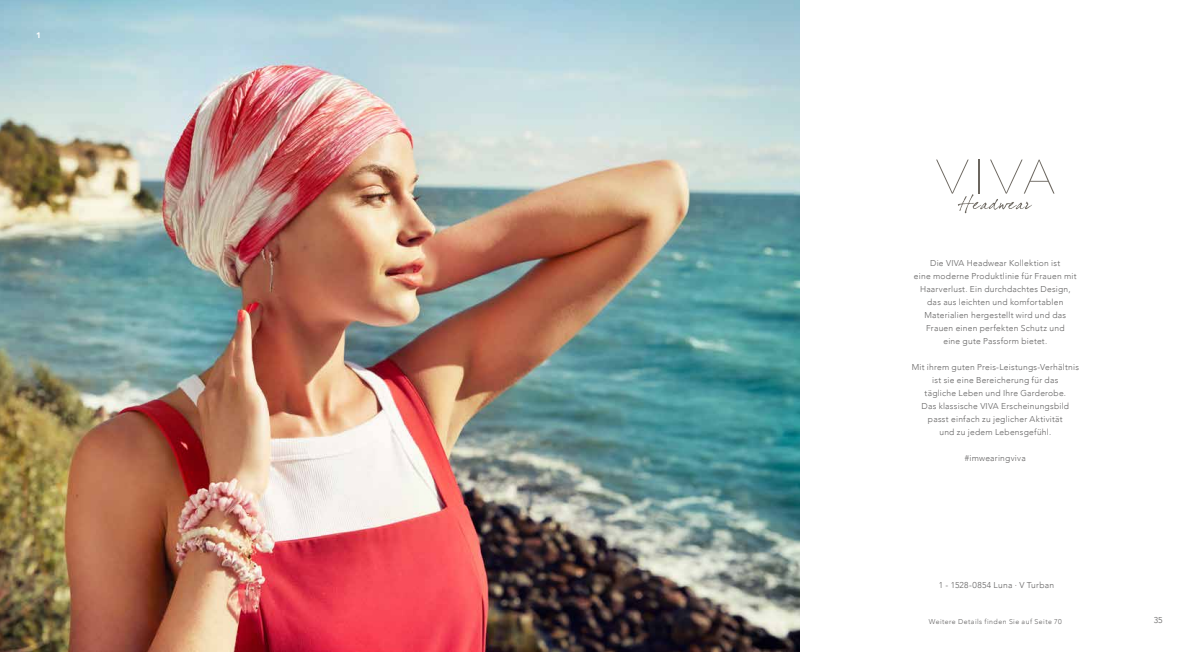
<style>
.page{position:relative;width:1191px;height:652px;background:#fff}
.page>*{position:absolute;margin:0;border:0;box-sizing:border-box;transform-origin:0 0}
.t1{font:300 8.5px/13px "Avenir";letter-spacing:.025em;color:#646363;text-align:center}
.t2{font:900 8px "Avenir";color:#fff}
.t3{font:300 7px "Avenir";letter-spacing:.06em;color:#646363}
</style>
<div class="page">
<img style="left:0;top:0;width:799px;height:652px">
<svg style="left:936px;top:160px;width:118px;height:53px"></svg>
<p class="t2" style="left:36px;top:30px;width:6px">1</p>
<p class="t1" style="left:914px;top:256px;width:164px">Die VIVA Headwear Kollektion ist<br>eine moderne Produktlinie für Frauen mit Haarverlust. Ein durchdachtes Design, das aus leichten und komfortablen Materialien hergestellt wird und das Frauen einen perfekten Schutz und<br>eine gute Passform bietet.</p>
<p class="t1" style="left:911px;top:360px;width:169px">Mit ihrem guten Preis-Leistungs-Verhältnis ist sie eine Bereicherung für das<br>tägliche Leben und Ihre Garderobe.<br>Das klassische VIVA Erscheinungsbild passt einfach zu jeglicher Aktivität<br>und zu jedem Lebensgefühl.</p>
<p class="t1" style="left:965px;top:451px;width:62px">#imwearingviva</p>
<p class="t1" style="left:938px;top:578px;width:117px">1 - 1528-0854 Luna · V Turban</p>
<p class="t3" style="left:928px;top:617px;width:134px">Weitere Details finden Sie auf Seite 70</p>
<p class="t1" style="left:1153px;top:614px;width:10px">35</p>
</div>
